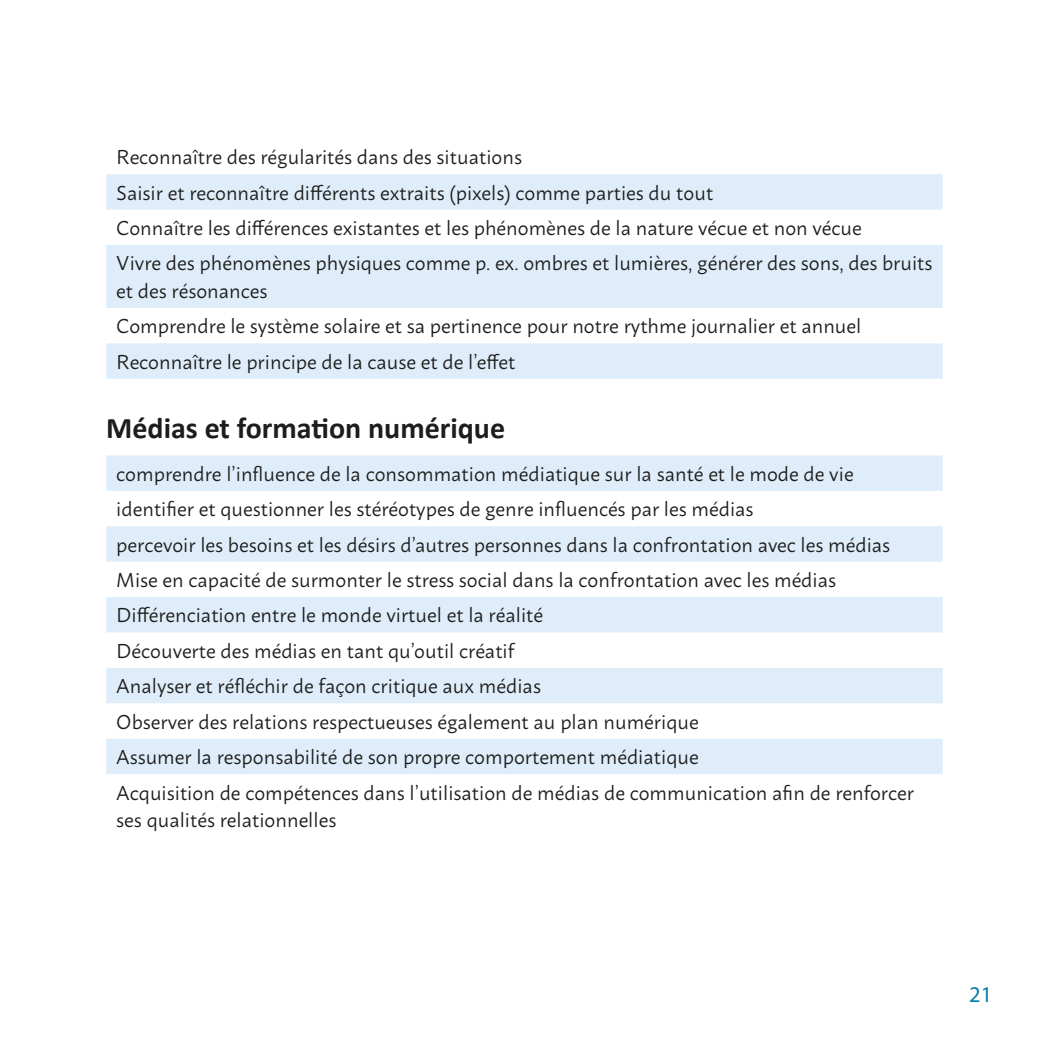
<style>
.page{position:relative;width:1049px;height:1049px;background:#fff}
.page>*{position:absolute;margin:0;border:0;box-sizing:border-box;transform-origin:0 0}
.Fließtext_Aufzählung{font:700 30px "Calibri";color:#1d1d1b}
.t1{font:22.5px "Myriad Pro";color:#047daa}
.Fließtext_Aufzählung-2{font:20px/27.5px "Macho";color:#1d1d1b}
</style>
<div class="page">
<svg style="left:106px;top:174px;width:837px;height:205px;fill:#deedf9"></svg>
<svg style="left:106px;top:455px;width:837px;height:319px;fill:#deedf9"></svg>
<p class="Fließtext_Aufzählung-2" style="left:116px;top:141px;width:407px">Reconnaître des régularités dans des situations</p>
<p class="Fließtext_Aufzählung-2" style="left:116px;top:177px;width:598px">Saisir et reconnaître différents extraits (pixels) comme parties du tout</p>
<p class="Fließtext_Aufzählung-2" style="left:116px;top:212px;width:747px">Connaître les différences existantes et les phénomènes de la nature vécue et non vécue</p>
<p class="Fließtext_Aufzählung-2" style="left:116px;top:248px;width:818px">Vivre des phénomènes physiques comme p. ex. ombres et lumières, générer des sons, des bruits et des résonances</p>
<p class="Fließtext_Aufzählung-2" style="left:116px;top:310px;width:746px">Comprendre le système solaire et sa pertinence pour notre rythme journalier et annuel</p>
<p class="Fließtext_Aufzählung-2" style="left:116px;top:346px;width:400px">Reconnaître le principe de la cause et de l’effet</p>
<p class="Fließtext_Aufzählung" style="left:106px;top:407px;width:400px">Médias et formation numérique</p>
<p class="Fließtext_Aufzählung-2" style="left:116px;top:458px;width:739px">comprendre l’influence de la consommation médiatique sur la santé et le mode de vie</p>
<p class="Fließtext_Aufzählung-2" style="left:116px;top:493px;width:639px">identifier et questionner les stéréotypes de genre influencés par les médias</p>
<p class="Fließtext_Aufzählung-2" style="left:116px;top:529px;width:775px">percevoir les besoins et les désirs d’autres personnes dans la confrontation avec les médias</p>
<p class="Fließtext_Aufzählung-2" style="left:116px;top:564px;width:721px">Mise en capacité de surmonter le stress social dans la confrontation avec les médias</p>
<p class="Fließtext_Aufzählung-2" style="left:116px;top:600px;width:428px">Différenciation entre le monde virtuel et la réalité</p>
<p class="Fließtext_Aufzählung-2" style="left:116px;top:635px;width:400px">Découverte des médias en tant qu’outil créatif</p>
<p class="Fließtext_Aufzählung-2" style="left:116px;top:670px;width:426px">Analyser et réfléchir de façon critique aux médias</p>
<p class="Fließtext_Aufzählung-2" style="left:116px;top:706px;width:584px">Observer des relations respectueuses également au plan numérique</p>
<p class="Fließtext_Aufzählung-2" style="left:116px;top:741px;width:584px">Assumer la responsabilité de son propre comportement médiatique</p>
<p class="Fließtext_Aufzählung-2" style="left:116px;top:777px;width:799px">Acquisition de compétences dans l’utilisation de médias de communication afin de renforcer ses qualités relationnelles</p>
<p class="t1" style="left:969px;top:980px;width:25px">21</p>
</div>
